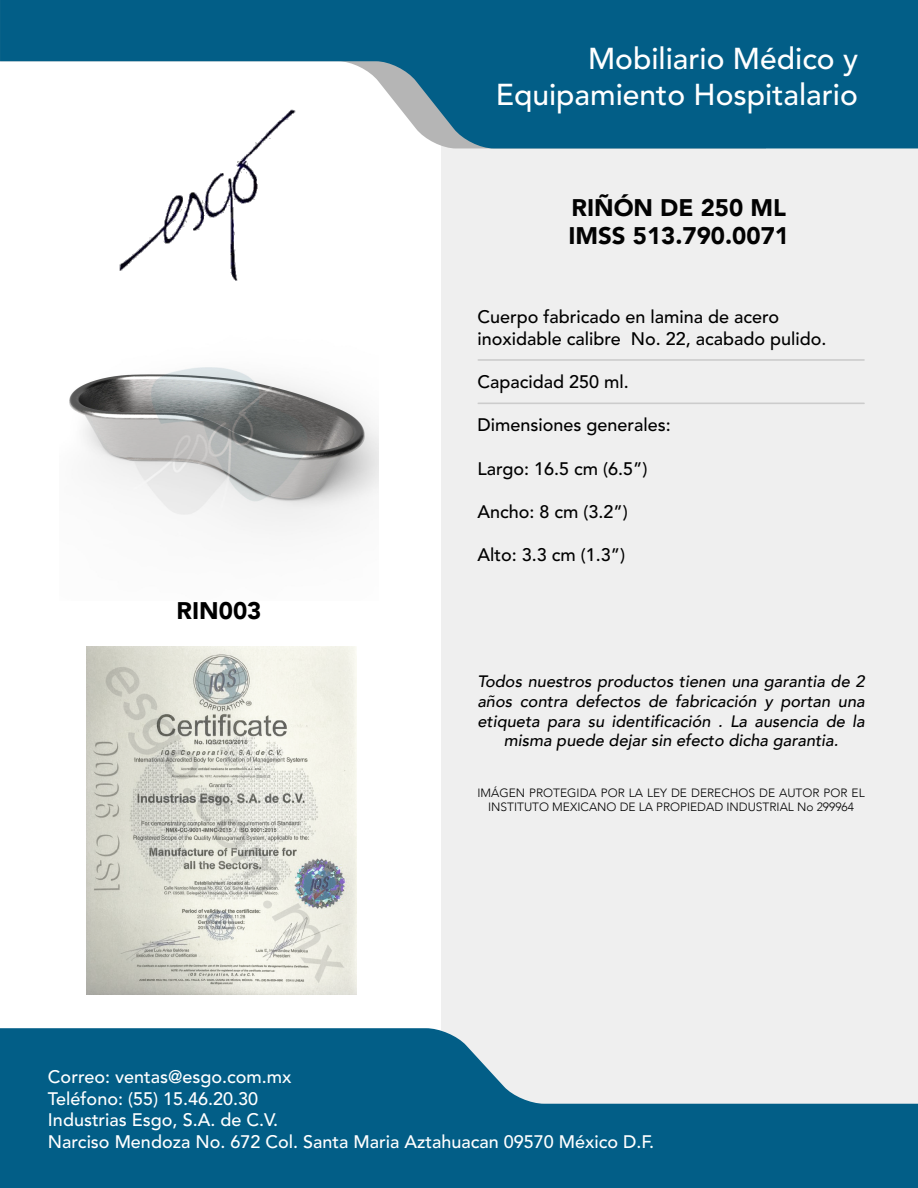
<style>
.page{position:relative;width:918px;height:1188px;background:#fff}
.page>*{position:absolute;margin:0;border:0;box-sizing:border-box;transform-origin:0 0}
.t1{font:500 30px/36px "Avenir";color:#fff;text-align:right}
.t2{font:900 24px/28.8px "Avenir";color:#020202}
.t3{font:900 24px "Avenir";color:#000}
.t4{font:500 18px/21.6px "Avenir";color:#000}
.t5{font:500 18px/21.6px "Avenir";color:#fff}
.t6{font:italic 500 16.5px/19.8px "Avenir";color:#000;text-align:center}
.t7{font:300 12px/14.4px "Avenir";color:#000;text-align:center}
</style>
<div class="page">
<div style="left:441px;top:148px;width:477px;height:880px;background:#efefef"></div>
<svg style="left:0;top:1028px;width:918px;height:160px;fill:#025e87"></svg>
<svg style="left:0;top:0;width:918px;height:148px;fill:#025e87"></svg>
<img style="left:77px;top:99px;width:266px;height:182px">
<svg style="left:478px;top:359px;width:387px;height:2px"></svg>
<img style="left:86px;top:647px;width:271px;height:347px">
<svg style="left:478px;top:403px;width:387px;height:1px"></svg>
<img style="left:69px;top:367px;width:309px;height:167px">
<h1 class="t1" style="left:496px;top:41px;width:364px">Mobiliario Médico y<br>Equipamiento Hospitalario</h1>
<h2 class="t2" style="left:568px;top:192px;width:222px">RIÑÓN DE 250 ML<br>IMSS 513.790.0071</h2>
<h2 class="t3" style="left:177px;top:590px;width:86px">RIN003</h2>
<p class="t4" style="left:477px;top:307px;width:351px">Cuerpo fabricado en lamina de acero inoxidable calibre No. 22, acabado pulido.</p>
<p class="t4" style="left:477px;top:372px;width:153px">Capacidad 250 ml.</p>
<p class="t4" style="left:477px;top:415px;width:195px">Dimensiones generales:</p>
<p class="t4" style="left:477px;top:458px;width:172px">Largo: 16.5 cm (6.5”)</p>
<p class="t4" style="left:477px;top:501px;width:152px">Ancho: 8 cm (3.2”)</p>
<p class="t4" style="left:477px;top:545px;width:149px">Alto: 3.3 cm (1.3”)</p>
<p class="t6" style="left:477px;top:672px;width:389px">Todos nuestros productos tienen una garantia de 2 años contra defectos de fabricación y portan una etiqueta para su identificación . La ausencia de la misma puede dejar sin efecto dicha garantia.</p>
<p class="t7" style="left:477px;top:785px;width:389px">IMÁGEN PROTEGIDA POR LA LEY DE DERECHOS DE AUTOR POR EL<br>INSTITUTO MEXICANO DE LA PROPIEDAD INDUSTRIAL No 299964</p>
<p class="t5" style="left:48px;top:1067px;width:608px">Correo: ventas@esgo.com.mx<br>Teléfono: (55) 15.46.20.30<br>Industrias Esgo, S.A. de C.V.<br>Narciso Mendoza No. 672 Col. Santa Maria Aztahuacan 09570 México D.F.</p>
</div>
